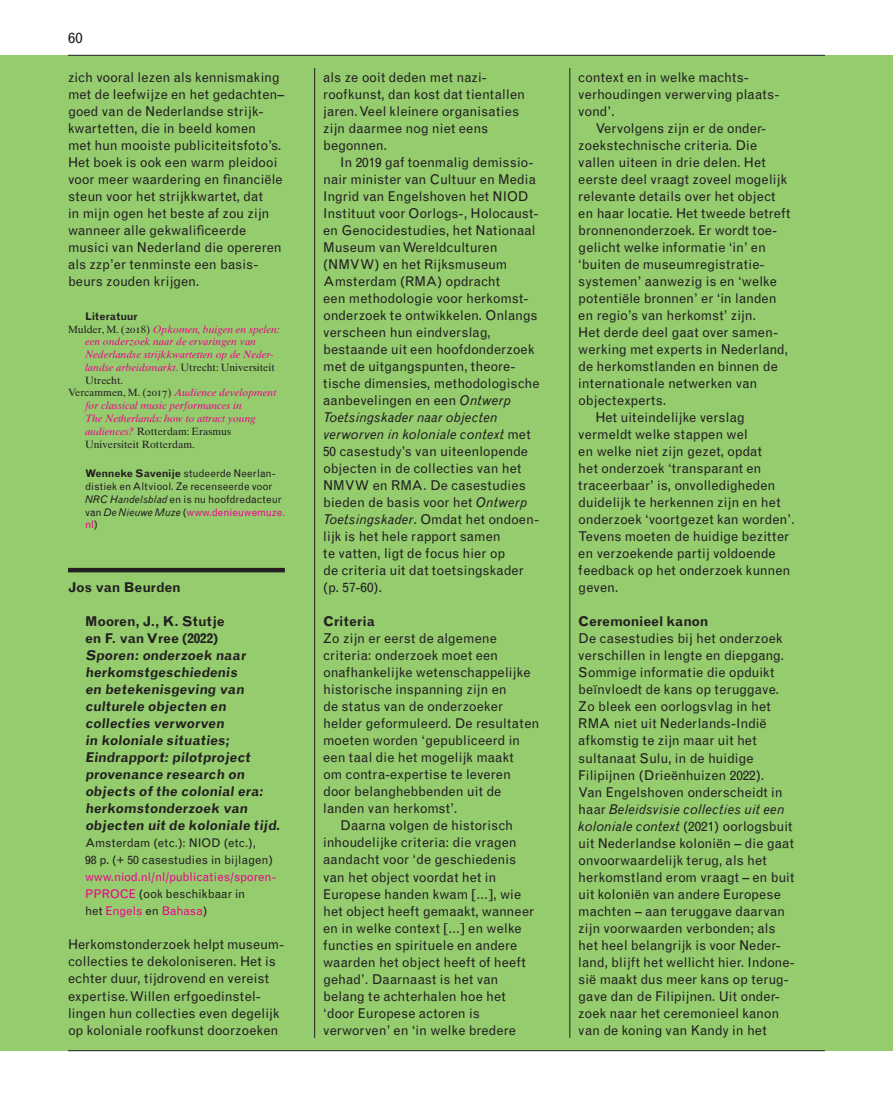
<style>
.page{position:relative;width:893px;height:1106px;background:#fff}
.page>*{position:absolute;margin:0;border:0;box-sizing:border-box;transform-origin:0 0}
.t1{font:15px "Grotesque";color:#231f20}
.t2{font:13.5px/17px "Grotesque";color:#231f20}
.t3{font:700 13.5px/17px "Grotesque";color:#231f20}
.t4{font:13.5px "Grotesque";letter-spacing:.02em;color:#231f20}
.t5{font:12px/17px "Grotesque";letter-spacing:-.005em;color:#ed028c}
.t6{font:12px/17px "Grotesque";letter-spacing:.005em;color:#231f20}
.t7{font:10.5px/12.8px "Times Ten Italic Os F";color:#ed028c}
.t8{font:10.5px/12.8px "Grotesque";letter-spacing:-.005em;color:#231f20}
.t9{font:10.5px/12.8px "Times Ten";color:#231f20}
.t10{font:700 10.5px "Grotesque";letter-spacing:.01em;color:#231f20}
.s1{font-family:"Times Ten";color:#231f20}
.s2{font-family:"Times Ten Roman SC";color:#231f20}
.s3{font-family:"Times Ten Italic Os F";color:#ed028c}
.s4{color:#ed028c}
.s5{font-weight:700}
.s6{font-style:italic}
.s7{color:#231f20}
</style>
<div class="page">
<div style="left:0;top:55px;width:893px;height:995px;background:#94cc6e"></div>
<hr style="left:68px;top:568px;width:217px;height:4px;background:#231f20">
<hr style="left:570px;top:68px;width:1px;height:969px;background:#231f20">
<hr style="left:314px;top:68px;width:1px;height:969px;background:#231f20">
<hr style="left:68px;top:55px;width:757px;height:1px;background:#231f20">
<hr style="left:68px;top:1050px;width:757px;height:1px;background:#231f20">
<p class="t1" style="left:68px;top:29px;width:16px">60</p>
<p class="t2" style="left:68px;top:69px;width:218px">zich vooral lezen als kennismaking met de leefwijze en het gedachten– goed van de Nederlandse strijk&shy;kwartetten, die in beeld komen<br>met hun mooiste publiciteitsfoto’s.<br>Het boek is ook een warm pleidooi voor meer waardering en financiële steun voor het strijkkwartet, dat<br>in mijn ogen het beste af zou zijn wanneer alle gekwalificeerde musici van Nederland die opereren als zzp’er tenminste een basis&shy;beurs zouden krijgen.</p>
<p class="t10" style="left:85px;top:310px;width:54px">Literatuur</p>
<p class="t7" style="left:85px;top:322px;width:196px;text-indent:-17px"><span class="s1">Mulder, M. (</span><span class="s2">2018</span><span class="s1">)</span> Opkomen, buigen en spelen: een onderzoek naar de ervaringen van<br>Nederlandse strijkkwartetten op de Neder-</p>
<p class="t9" style="left:85px;top:361px;width:191px"><span class="s3">landse arbeidsmarkt</span><span class="s4">.</span> Utrecht: Universiteit<br>Utrecht.</p>
<p class="t7" style="left:85px;top:386px;width:193px;text-indent:-17px"><span class="s1">Vercammen, M. (</span><span class="s2">2017</span><span class="s1">)</span> Audience development for classical music performances in<br>The Netherlands: how to attract young</p>
<p class="t9" style="left:85px;top:425px;width:148px"><span class="s3">audiences?</span> Rotterdam: Erasmus<br>Universiteit Rotterdam.</p>
<p class="t8" style="left:85px;top:467px;width:201px"><span class="s5">Wenneke Savenije</span> studeerde Neerlan&shy;distiek en Altviool. Ze recenseerde voor<br><span class="s6">NRC Handelsblad</span> en is nu hoofdredacteur van <span class="s6">De Nieuwe Muze</span> (<span class="s4">www.denieuwemuze. nl</span>)</p>
<p class="t3" style="left:68px;top:579px;width:114px">Jos van Beurden</p>
<p class="t3" style="left:85px;top:613px;width:199px">Mooren, J., K. Stutje<br>en F. van Vree (2022)<br>Sporen: onderzoek naar herkomstgeschiedenis<br>en betekenisgeving van culturele objecten en collecties verworven<br>in koloniale situaties;<br>Eindrapport: pilotproject provenance research on objects of the colonial era: herkomstonderzoek van objecten uit de koloniale tijd.</p>
<p class="t6" style="left:85px;top:834px;width:189px">Amsterdam (etc.): NIOD (etc.),<br>98 p. (+ 50 casestudies in bijlagen)</p>
<p class="t5" style="left:85px;top:868px;width:193px">www.niod.nl/nl/publicaties/sporen-<br>PPROCE <span class="s7">(ook beschikbaar in<br>het</span> Engels <span class="s7">en</span> Bahasa<span class="s7">)</span></p>
<p class="t2" style="left:68px;top:936px;width:216px">Herkomstonderzoek helpt museum&shy;collecties te dekoloniseren. Het is echter duur, tijdrovend en vereist expertise. Willen erfgoedinstel&shy;lingen hun collecties even degelijk op koloniale roofkunst doorzoeken</p>
<p class="t2" style="left:323px;top:69px;width:203px">als ze ooit deden met nazi&shy;roofkunst, dan kost dat tientallen jaren. Veel kleinere organisaties zijn daarmee nog niet eens begonnen.</p>
<p class="t2" style="left:323px;top:154px;width:218px;text-indent:17px">In 2019 gaf toenmalig demissio&shy;nair minister van Cultuur en Media<br>Ingrid van Engelshoven het NIOD<br>Instituut voor Oorlogs-, Holocaust&shy;en Genocidestudies, het Nationaal<br>Museum van Wereldculturen (NMVW) en het Rijksmuseum<br>Amsterdam (RMA) opdracht<br>een methodologie voor herkomst&shy;onderzoek te ontwikkelen. Onlangs verscheen hun eindverslag, bestaande uit een hoofdonderzoek met de uitgangspunten, theore&shy;tische dimensies, methodologische aanbevelingen en een <span class="s6">Ontwerp<br>Toetsingskader naar objecten verworven in koloniale context</span> met<br>50 casestudy’s van uiteenlopende objecten in de collecties van het<br>NMVW en RMA. De casestudies bieden de basis voor het <span class="s6">Ontwerp<br>Toetsingskader</span>. Omdat het ondoen&shy;lijk is het hele rapport samen<br>te vatten, ligt de focus hier op<br>de criteria uit dat toetsingskader (p. 57-60).</p>
<p class="t3" style="left:323px;top:613px;width:53px">Criteria</p>
<p class="t2" style="left:323px;top:630px;width:175px">Zo zijn er eerst de algemene</p>
<p class="t2" style="left:323px;top:647px;width:177px">criteria: onderzoek moet een</p>
<p class="t2" style="left:323px;top:664px;width:209px">onafhankelijke wetenschappelijke</p>
<p class="t2" style="left:323px;top:681px;width:185px">historische inspanning zijn en</p>
<p class="t2" style="left:323px;top:698px;width:181px">de status van de onderzoeker</p>
<p class="t2" style="left:323px;top:715px;width:218px">helder geformuleerd. De resultaten</p>
<p class="t2" style="left:323px;top:732px;width:199px">moeten worden ‘gepubliceerd in</p>
<p class="t4" style="left:323px;top:749px;width:192px">een taal die het mogelijk maakt</p>
<p class="t2" style="left:323px;top:766px;width:189px">om contra-expertise te leveren</p>
<p class="t2" style="left:323px;top:783px;width:180px">door belanghebbenden uit de</p>
<p class="t2" style="left:323px;top:800px;width:136px">landen van herkomst’.</p>
<p class="t2" style="left:340px;top:817px;width:175px">Daarna volgen de historisch</p>
<p class="t2" style="left:323px;top:834px;width:195px">inhoudelijke criteria: die vragen</p>
<p class="t2" style="left:323px;top:851px;width:195px">aandacht voor ‘de geschiedenis</p>
<p class="t2" style="left:323px;top:868px;width:175px">van het object voordat het in</p>
<p class="t2" style="left:323px;top:885px;width:200px">Europese handen kwam […], wie</p>
<p class="t2" style="left:323px;top:902px;width:213px">het object heeft gemaakt, wanneer</p>
<p class="t2" style="left:323px;top:919px;width:200px">en in welke context […] en welke</p>
<p class="t2" style="left:323px;top:936px;width:196px">functies en spirituele en andere</p>
<p class="t2" style="left:323px;top:953px;width:204px">waarden het object heeft of heeft</p>
<p class="t2" style="left:323px;top:970px;width:177px">gehad’. Daarnaast is het van</p>
<p class="t2" style="left:323px;top:987px;width:184px">belang te achterhalen hoe het</p>
<p class="t2" style="left:323px;top:1004px;width:158px">‘door Europese actoren is</p>
<p class="t2" style="left:323px;top:1021px;width:194px">verworven’ en ‘in welke bredere</p>
<p class="t2" style="left:578px;top:69px;width:201px">context en in welke machts&shy;verhoudingen verwerving plaats&shy;vond’.</p>
<p class="t2" style="left:595px;top:120px;width:171px">Vervolgens zijn er de onder-</p>
<p class="t2" style="left:578px;top:137px;width:180px">zoekstechnische criteria. Die</p>
<p class="t4" style="left:578px;top:154px;width:189px">vallen uiteen in drie delen. Het</p>
<p class="t2" style="left:578px;top:171px;width:210px">eerste deel vraagt zoveel mogelijk</p>
<p class="t2" style="left:578px;top:188px;width:199px">relevante details over het object</p>
<p class="t2" style="left:578px;top:205px;width:214px">en haar locatie. Het tweede betreft</p>
<p class="t2" style="left:578px;top:222px;width:199px">bronnenonderzoek. Er wordt toe-</p>
<p class="t2" style="left:578px;top:239px;width:189px">gelicht welke informatie ‘in’ en</p>
<p class="t2" style="left:578px;top:256px;width:187px">‘buiten de museumregistratie-</p>
<p class="t2" style="left:578px;top:273px;width:200px">systemen’ aanwezig is en ‘welke</p>
<p class="t2" style="left:578px;top:290px;width:200px">potentiële bronnen’ er ‘in landen</p>
<p class="t2" style="left:578px;top:307px;width:179px">en regio’s van herkomst’ zijn.</p>
<p class="t2" style="left:578px;top:324px;width:200px">Het derde deel gaat over samen-</p>
<p class="t2" style="left:578px;top:341px;width:211px">werking met experts in Nederland,</p>
<p class="t2" style="left:578px;top:358px;width:201px">de herkomstlanden en binnen de</p>
<p class="t2" style="left:578px;top:375px;width:181px">internationale netwerken van</p>
<p class="t2" style="left:578px;top:392px;width:89px">objectexperts.</p>
<p class="t2" style="left:595px;top:409px;width:151px">Het uiteindelijke verslag</p>
<p class="t2" style="left:578px;top:426px;width:171px">vermeldt welke stappen wel</p>
<p class="t2" style="left:578px;top:443px;width:185px">en welke niet zijn gezet, opdat</p>
<p class="t2" style="left:578px;top:460px;width:185px">het onderzoek ‘transparant en</p>
<p class="t2" style="left:578px;top:477px;width:199px">traceerbaar’ is, onvolledigheden</p>
<p class="t2" style="left:578px;top:494px;width:204px">duidelijk te herkennen zijn en het</p>
<p class="t2" style="left:578px;top:511px;width:218px">onderzoek ‘voortgezet kan worden’.</p>
<p class="t2" style="left:578px;top:528px;width:212px">Tevens moeten de huidige bezitter</p>
<p class="t2" style="left:578px;top:545px;width:199px">en verzoekende partij voldoende</p>
<p class="t2" style="left:578px;top:562px;width:214px">feedback op het onderzoek kunnen</p>
<p class="t2" style="left:578px;top:579px;width:42px">geven.</p>
<p class="t3" style="left:578px;top:613px;width:132px">Ceremonieel kanon</p>
<p class="t2" style="left:578px;top:630px;width:218px">De casestudies bij het onderzoek verschillen in lengte en diepgang.<br>Sommige informatie die opduikt beïnvloedt de kans op teruggave.<br>Zo bleek een oorlogsvlag in het RMA niet uit Nederlands-Indië afkomstig te zijn maar uit het sultanaat Sulu, in de huidige Filipijnen (Drieënhuizen 2022).<br>Van Engelshoven onderscheidt in haar <span class="s6">Beleidsvisie collecties uit een koloniale context</span> (2021) oorlogsbuit uit Nederlandse koloniën – die gaat onvoorwaardelijk terug, als het herkomstland erom vraagt – en buit uit koloniën van andere Europese machten – aan teruggave daarvan zijn voorwaarden verbonden; als het heel belangrijk is voor Neder&shy;land, blijft het wellicht hier. Indone&shy;sië maakt dus meer kans op terug&shy;gave dan de Filipijnen. Uit onder&shy;zoek naar het ceremonieel kanon van de koning van Kandy in het</p>
</div>
